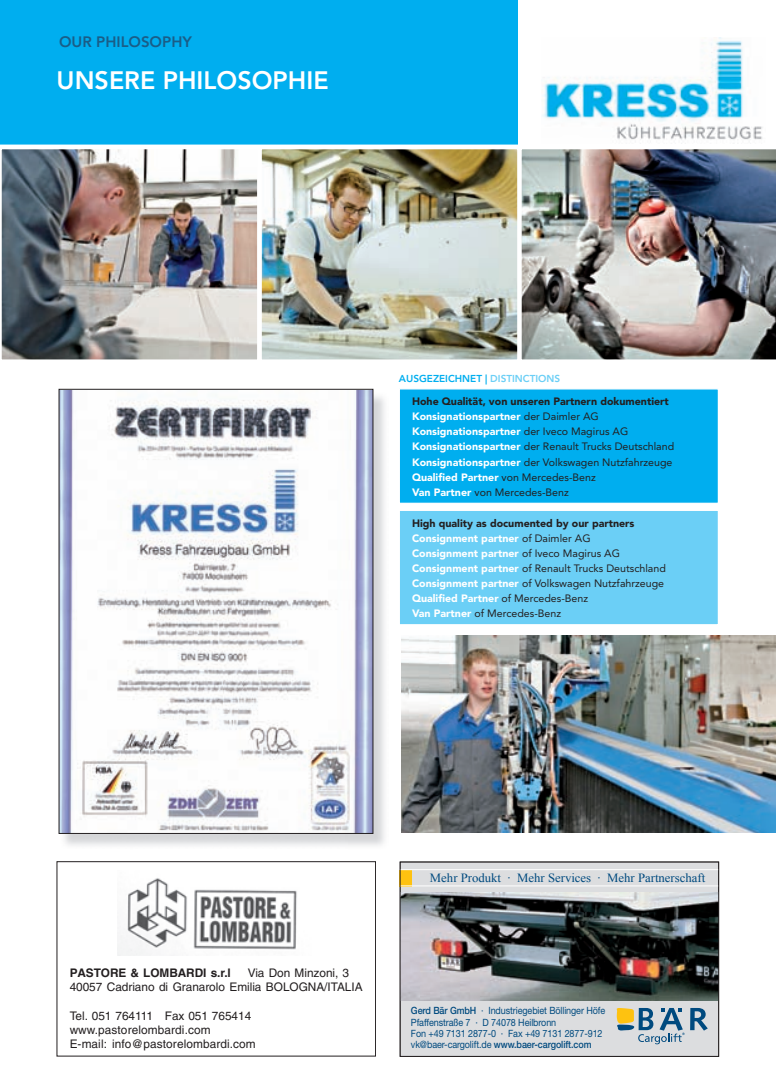
<style>
.page{position:relative;width:776px;height:1079px;background:#fff}
.page>*{position:absolute;margin:0;border:0;box-sizing:border-box;transform-origin:0 0}
.t1{font:800 25px "Avenir LT Std";color:#fff}
.t2{font:800 15px "Avenir LT Std";color:#1a5d87}
.t3{font:12.5px "Times New Roman";color:#004a7f}
.t4{font:11.88px/14.2px "Helvetica LT Std";letter-spacing:-.005em;color:#231f20}
.t5{font:700 11.88px "Helvetica LT Std";letter-spacing:-.005em;color:#231f20}
.t6{font:10.62px/15px "Avenir LT Std";color:#231f20}
.t7{font:10px/11.2px "Helvetica Neue LT Std";letter-spacing:-.01em;color:#004a7f;scale:.9 1}
.t8{font:800 10px "Avenir LT Std";color:#00aeef}
.s1{color:#6bcff6}
.s2{font-weight:900}
.s3{font-weight:900;color:#fff}
.s4{font-weight:500}
</style>
<div class="page">
<div style="left:0;top:0;width:518px;height:147px;background:#00aeef"></div>
<svg style="left:0;top:144px;width:518px;height:3px;background:#cfeffb"></svg>
<img style="left:60px;top:390px;width:325px;height:456px">
<img style="left:61px;top:391px;width:310px;height:440px">
<img style="left:3px;top:150px;width:253px;height:209px">
<div style="left:0;top:147px;width:259px;height:215px;border:2px solid #fff"></div>
<img style="left:262px;top:150px;width:254px;height:209px">
<div style="left:259px;top:147px;width:260px;height:215px;border:2px solid #fff"></div>
<img style="left:521px;top:149px;width:254px;height:211px">
<img style="left:542px;top:37px;width:221px;height:107px">
<img style="left:401px;top:635px;width:374px;height:197px">
<div style="left:398px;top:388px;width:320px;height:116px;background:#00aeef;border:1px solid #fff"></div>
<div style="left:398px;top:509px;width:320px;height:116px;background:#6bcff6;border:1px solid #fff"></div>
<svg style="left:117px;top:878px;width:180px;height:78px"></svg>
<div style="left:57px;top:861px;width:318px;height:195px;border:1px solid #231f20"></div>
<div style="left:401px;top:863px;width:315px;height:191px;background:#dcdddf"></div>
<svg style="left:616px;top:1007px;width:91px;height:36px;background:#a1b2b5"></svg>
<svg style="left:399px;top:869px;width:12px;height:17px"></svg>
<hr style="left:399px;top:869px;width:319px;height:1px;background:#fff">
<hr style="left:399px;top:885px;width:319px;height:1px;background:#fff">
<img style="left:401px;top:892px;width:315px;height:107px">
<h2 class="t2" style="left:59px;top:33px;width:134px">OUR PHILOSOPHY</h2>
<h1 class="t1" style="left:57px;top:66px;width:273px">UNSERE PHILOSOPHIE</h1>
<p class="t8" style="left:399px;top:373px;width:163px">AUSGEZEICHNET | <span class="s1">DISTINCTIONS</span></p>
<p class="t6" style="left:412px;top:394px;width:263px"><span class="s2">Hohe Qualität, von unseren Partnern dokumentiert </span><span class="s3">Konsignationspartner</span> der Daimler AG <span class="s3">Konsignationspartner</span> der Iveco Magirus AG <span class="s3">Konsignationspartner</span> der Renault Trucks Deutschland <span class="s3">Konsignationspartner</span> der Volkswagen Nutzfahrzeuge <span class="s3">Qualified Partner</span> von Mercedes-Benz<br><span class="s3">Van Partner</span> von Mercedes-Benz</p>
<p class="t6" style="left:412px;top:515px;width:255px"><span class="s2">High quality as documented by our partners </span><span class="s3">Consignment partner</span> of Daimler AG<br><span class="s3">Consignment partner</span> of Iveco Magirus AG <span class="s3">Consignment partner</span> of Renault Trucks Deutschland <span class="s3">Consignment partner</span> of Volkswagen Nutzfahrzeuge <span class="s3">Qualified Partner</span> of Mercedes-Benz<br><span class="s3">Van Partner</span> of Mercedes-Benz</p>
<p class="t3" style="left:430px;top:870px;width:277px">Mehr Produkt · Mehr Services · Mehr Partnerschaft</p>
<p class="t5" style="left:70px;top:965px;width:163px">PASTORE &amp; LOMBARDI s.r.l</p>
<p class="t4" style="left:70px;top:965px;width:294px;text-indent:178px">Via Don Minzoni, 3<br>40057 Cadriano di Granarolo Emilia BOLOGNA/ITALIA</p>
<p class="t4" style="left:70px;top:1007px;width:187px">Tel. 051 764111 Fax 051 765414 www.pastorelombardi.com<br>E-mail: info@pastorelombardi.com</p>
<p class="t7" style="left:411px;top:1004px;width:217px"><span class="s4">Gerd Bär GmbH</span> · Industriegebiet Böllinger Höfe Pfaffenstraße 7 · D 74078 Heilbronn<br>Fon +49 7131 2877-0 · Fax +49 7131 2877-912 vk@baer-cargolift.de <span class="s4">www.baer-cargolift.com</span></p>
</div>
